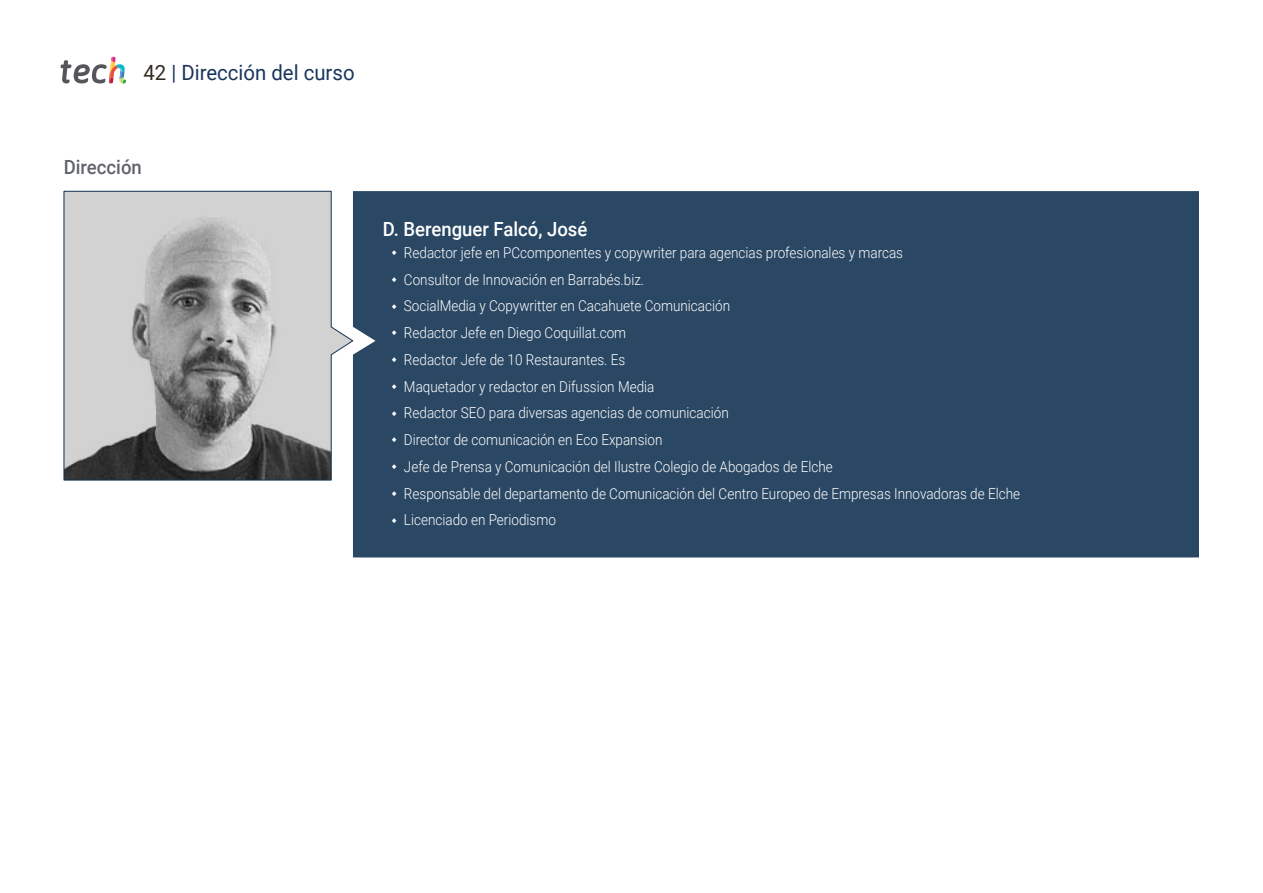
<style>
.page{position:relative;width:1263px;height:893px;background:#fff}
.page>*{position:absolute;margin:0;border:0;box-sizing:border-box;transform-origin:0 0}
.t1{font:21px "Roboto";color:#1a355c}
.t2{font:500 19.5px "Roboto";color:#fff;scale:.95 1}
.t3{font:500 19.5px "Roboto";color:#61646a;scale:.95 1}
.t4{font:300 15px/26.7px "Roboto";color:#fff;scale:.9 1}
.s1{color:#312e20}
</style>
<div class="page">
<svg style="left:61px;top:57px;width:65px;height:27px"></svg>
<div style="left:353px;top:191px;width:846px;height:366px;background:#2a4763"></div>
<svg style="left:64px;top:191px;width:289px;height:289px;background:#b1b1b1"></svg>
<svg style="left:392px;top:250px;width:5px;height:5px"></svg>
<svg style="left:392px;top:277px;width:5px;height:5px"></svg>
<svg style="left:392px;top:304px;width:5px;height:5px"></svg>
<svg style="left:392px;top:331px;width:5px;height:5px"></svg>
<svg style="left:392px;top:357px;width:5px;height:5px"></svg>
<svg style="left:392px;top:384px;width:5px;height:5px"></svg>
<svg style="left:392px;top:411px;width:5px;height:5px"></svg>
<svg style="left:392px;top:438px;width:5px;height:5px"></svg>
<svg style="left:392px;top:464px;width:5px;height:5px"></svg>
<svg style="left:392px;top:491px;width:5px;height:5px"></svg>
<svg style="left:392px;top:518px;width:5px;height:5px"></svg>
<h1 class="t1" style="left:144px;top:57px;width:213px"><span class="s1">42</span> | Dirección del curso</h1>
<h2 class="t3" style="left:64px;top:153px;width:84px">Dirección</h2>
<h2 class="t2" style="left:383px;top:215px;width:217px">D. Berenguer Falcó, José</h2>
<p class="t4" style="left:404px;top:239px;width:686px">Redactor jefe en PCcomponentes y copywriter para agencias profesionales y marcas<br>Consultor de Innovación en Barrabés.biz.<br>SocialMedia y Copywritter en Cacahuete Comunicación<br>Redactor Jefe en Diego Coquillat.com<br>Redactor Jefe de 10 Restaurantes. Es<br>Maquetador y redactor en Difussion Media<br>Redactor SEO para diversas agencias de comunicación<br>Director de comunicación en Eco Expansion<br>Jefe de Prensa y Comunicación del Ilustre Colegio de Abogados de Elche<br>Responsable del departamento de Comunicación del Centro Europeo de Empresas Innovadoras de Elche Licenciado en Periodismo</p>
</div>
